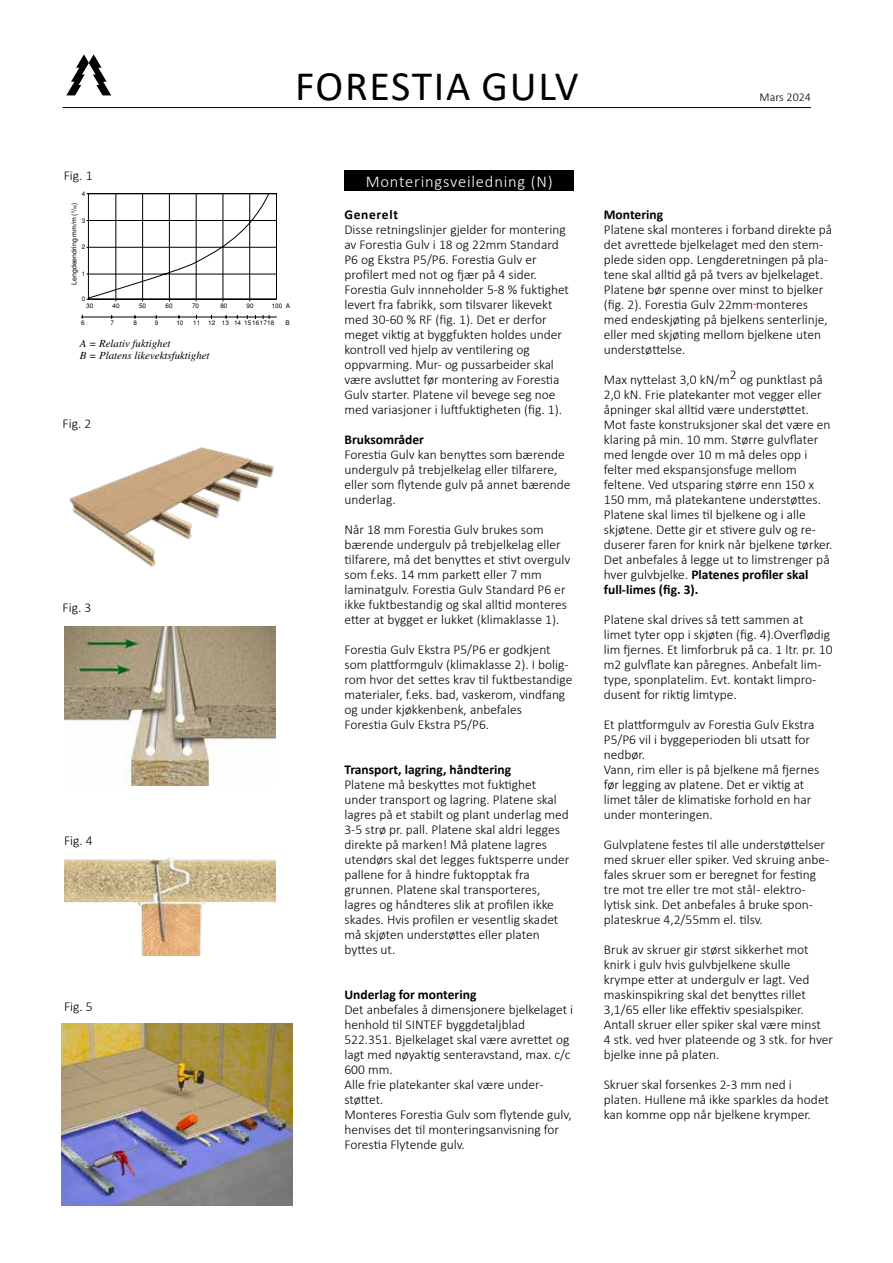
<style>
.page{position:relative;width:893px;height:1263px;background:#fff}
.page>*{position:absolute;margin:0;border:0;box-sizing:border-box;transform-origin:0 0}
.t1{font:42px "Calibri";letter-spacing:.04em;color:#000}
.t2{font:300 16.5px "Calibri";letter-spacing:.05em;color:#fff}
.t3{font:300 13.5px/15px "Calibri";color:#000}
.t4{font:700 13.5px "Calibri";color:#000}
.t5{font:700 13.5px "Calibri";letter-spacing:.05em;color:#000}
.t6{font:300 12px "Calibri";color:#000}
.t7{font:italic 10.8px/12.8px "Times";color:#000}
.t8{font:6.9px "Helvetica";color:#000}
.t9{font:6.3px "Helvetica";color:#000}
.s1{font-size:3.6px}
.s2{font-weight:700}
</style>
<div class="page">
<img style="left:64px;top:627px;width:211px;height:158px">
<img style="left:64px;top:857px;width:211px;height:99px">
<img style="left:62px;top:1024px;width:231px;height:182px">
<div style="left:344px;top:170px;width:230px;height:20px;background:#000"></div>
<hr style="left:63px;top:107px;width:748px;height:1px;background:#000">
<svg style="left:66px;top:54px;width:45px;height:41px"></svg>
<svg style="left:86px;top:193px;width:191px;height:107px"></svg>
<hr style="left:116px;top:194px;width:1px;height:107px;background:#000">
<hr style="left:142px;top:194px;width:1px;height:107px;background:#000">
<hr style="left:169px;top:194px;width:1px;height:107px;background:#000">
<hr style="left:196px;top:194px;width:1px;height:107px;background:#000">
<hr style="left:223px;top:194px;width:1px;height:107px;background:#000">
<hr style="left:249px;top:194px;width:1px;height:107px;background:#000">
<hr style="left:81px;top:317px;width:196px;height:1px;background:#000">
<svg style="left:263px;top:315px;width:7px;height:4px"></svg>
<img style="left:69px;top:447px;width:205px;height:120px">
<h1 class="t1" style="left:295px;top:56px;width:285px">FORESTIA GULV</h1>
<p class="t6" style="left:760px;top:89px;width:53px">Mars 2024</p>
<p class="t3" style="left:64px;top:168px;width:30px">Fig. 1</p>
<p class="t9" style="left:82px;top:190px;width:5px">4</p>
<p class="t9" style="left:82px;top:217px;width:5px">3</p>
<p class="t9" style="left:82px;top:243px;width:5px">2</p>
<p class="t9" style="left:82px;top:270px;width:5px">1</p>
<p class="t9" style="left:82px;top:295px;width:5px">0</p>
<p class="t8" style="left:70px;top:284px;width:83px;rotate:-90deg">Lengdeendring mm/m (<sup>0</sup>/<span class="s1">00</span>)</p>
<p class="t9" style="left:113px;top:302px;width:9px">40</p>
<p class="t9" style="left:139px;top:302px;width:9px">50</p>
<p class="t9" style="left:166px;top:302px;width:9px">60</p>
<p class="t9" style="left:192px;top:302px;width:9px">70</p>
<p class="t9" style="left:220px;top:302px;width:9px">80</p>
<p class="t9" style="left:247px;top:302px;width:9px">90</p>
<p class="t9" style="left:272px;top:302px;width:20px">100 A</p>
<p class="t7" style="left:80px;top:337px;width:131px">A = Relativ fuktighet<br>B = Platens likevektsfuktighet</p>
<p class="t9" style="left:86px;top:302px;width:9px">30</p>
<p class="t9" style="left:81px;top:319px;width:5px">6</p>
<p class="t9" style="left:244px;top:319px;width:32px">15 161718</p>
<p class="t9" style="left:110px;top:319px;width:5px">7</p>
<p class="t9" style="left:133px;top:319px;width:5px">8</p>
<p class="t9" style="left:155px;top:319px;width:5px">9</p>
<p class="t9" style="left:176px;top:319px;width:9px">10</p>
<p class="t9" style="left:193px;top:319px;width:49px">11 12 13 14</p>
<p class="t9" style="left:285px;top:319px;width:6px">B</p>
<p class="t3" style="left:63px;top:415px;width:30px">Fig. 2</p>
<p class="t3" style="left:63px;top:600px;width:30px">Fig. 3</p>
<p class="t3" style="left:64px;top:833px;width:30px">Fig. 4</p>
<p class="t3" style="left:64px;top:999px;width:30px">Fig. 5</p>
<p class="t2" style="left:366px;top:171px;width:189px">Monteringsveiledning (N)</p>
<p class="t5" style="left:344px;top:205px;width:55px">Generelt</p>
<p class="t3" style="left:344px;top:222px;width:226px">Disse retningslinjer gjelder for montering av Forestia Gulv i 18 og 22mm Standard P6 og Ekstra P5/P6. Forestia Gulv er profilert med not og fjær på 4 sider.<br>Forestia Gulv innneholder 5-8 % fuktighet levert fra fabrikk, som tilsvarer likevekt med 30-60 % RF (fig. 1). Det er derfor meget viktig at byggfukten holdes under kontroll ved hjelp av ventilering og oppvarming. Mur- og pussarbeider skal være avsluttet før montering av Forestia Gulv starter. Platene vil bevege seg noe med variasjoner i luftfuktigheten (fig. 1).</p>
<p class="t4" style="left:344px;top:430px;width:81px">Bruksområder</p>
<p class="t3" style="left:344px;top:447px;width:228px">Forestia Gulv kan benyttes som bærende undergulv på trebjelkelag eller tilfarere, eller som flytende gulv på annet bærende underlag.</p>
<p class="t3" style="left:344px;top:522px;width:227px">Når 18 mm Forestia Gulv brukes som bærende undergulv på trebjelkelag eller tilfarere, må det benyttes et stivt overgulv som f.eks. 14 mm parkett eller 7 mm laminatgulv. Forestia Gulv Standard P6 er ikke fuktbestandig og skal alltid monteres etter at bygget er lukket (klimaklasse 1).</p>
<p class="t3" style="left:344px;top:641px;width:230px">Forestia Gulv Ekstra P5/P6 er godkjent som plattformgulv (klimaklasse 2). I bolig&shy;rom hvor det settes krav til fuktbestandige materialer, f.eks. bad, vaskerom, vindfang og under kjøkkenbenk, anbefales<br>Forestia Gulv Ekstra P5/P6.</p>
<p class="t4" style="left:344px;top:760px;width:168px">Transport, lagring, håndtering</p>
<p class="t3" style="left:344px;top:776px;width:226px">Platene må beskyttes mot fuktighet under transport og lagring. Platene skal lagres på et stabilt og plant underlag med 3-5 strø pr. pall. Platene skal aldri legges direkte på marken! Må platene lagres utendørs skal det legges fuktsperre under pallene for å hindre fuktopptak fra grunnen. Platene skal transporteres, lagres og håndteres slik at profilen ikke skades. Hvis profilen er vesentlig skadet må skjøten understøttes eller platen byttes ut.</p>
<p class="t4" style="left:344px;top:985px;width:133px">Underlag for montering</p>
<p class="t3" style="left:344px;top:1001px;width:230px">Det anbefales å dimensjonere bjelkelaget i henhold til SINTEF byggdetaljblad 522.351. Bjelkelaget skal være avrettet og lagt med nøyaktig senteravstand, max. c/c 600 mm.<br>Alle frie platekanter skal være under&shy;støttet.<br>Monteres Forestia Gulv som flytende gulv, henvises det til monteringsanvisning for Forestia Flytende gulv.</p>
<p class="t4" style="left:604px;top:205px;width:61px">Montering</p>
<p class="t3" style="left:604px;top:221px;width:230px">Platene skal monteres i forband direkte på det avrettede bjelkelaget med den stem&shy;plede siden opp. Lengderetningen på pla&shy;tene skal alltid gå på tvers av bjelkelaget.<br>Platene bør spenne over minst to bjelker (fig. 2). Forestia Gulv 22mm monteres med endeskjøting på bjelkens senterlinje, eller med skjøting mellom bjelkene uten understøttelse.</p>
<p class="t3" style="left:604px;top:372px;width:230px">Max nyttelast 3,0 kN/m2 og punktlast på 2,0 kN. Frie platekanter mot vegger eller åpninger skal alltid være understøttet.<br>Mot faste konstruksjoner skal det være en klaring på min. 10 mm. Større gulvflater med lengde over 10 m må deles opp i felter med ekspansjonsfuge mellom feltene. Ved utsparing større enn 150 x 150 mm, må platekantene understøttes.<br>Platene skal limes til bjelkene og i alle skjøtene. Dette gir et stivere gulv og re&shy;duserer faren for knirk når bjelkene tørker.<br>Det anbefales å legge ut to limstrenger på hver gulvbjelke. <span class="s2">Platenes profiler skal full-limes (fig. 3).</span></p>
<p class="t3" style="left:604px;top:612px;width:230px">Platene skal drives så tett sammen at limet tyter opp i skjøten (fig. 4).Overflødig lim fjernes. Et limforbruk på ca. 1 ltr. pr. 10 m2 gulvflate kan påregnes. Anbefalt lim&shy;type, sponplatelim. Evt. kontakt limpro&shy;dusent for riktig limtype.</p>
<p class="t3" style="left:604px;top:716px;width:217px">Et plattformgulv av Forestia Gulv Ekstra<br>P5/P6 vil i byggeperioden bli utsatt for nedbør.<br>Vann, rim eller is på bjelkene må fjernes før legging av platene. Det er viktig at limet tåler de klimatiske forhold en har under monteringen.</p>
<p class="t3" style="left:604px;top:836px;width:227px">Gulvplatene festes til alle understøttelser med skruer eller spiker. Ved skruing anbe&shy;fales skruer som er beregnet for festing tre mot tre eller tre mot stål - elektro&shy;lytisk sink. Det anbefales å bruke spon&shy;plateskrue 4,2/55mm el. tilsv.</p>
<p class="t3" style="left:604px;top:941px;width:231px">Bruk av skruer gir størst sikkerhet mot knirk i gulv hvis gulvbjelkene skulle krympe etter at undergulv er lagt. Ved maskinspikring skal det benyttes rillet 3,1/65 eller like effektiv spesialspiker.<br>Antall skruer eller spiker skal være minst<br>4 stk. ved hver plateende og 3 stk. for hver bjelke inne på platen.</p>
<p class="t3" style="left:604px;top:1076px;width:227px">Skruer skal forsenkes 2-3 mm ned i platen. Hullene må ikke sparkles da hodet kan komme opp når bjelkene krymper.</p>
</div>
